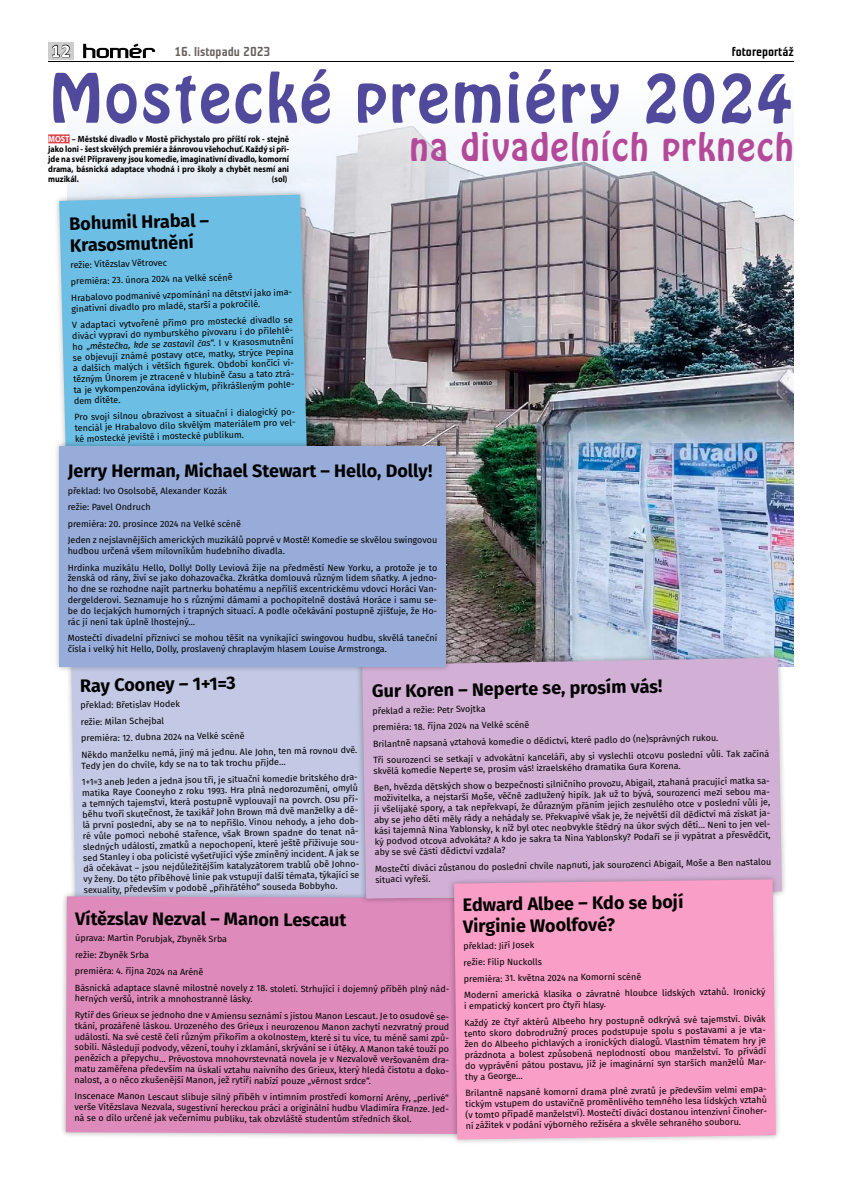
<style>
.page{position:relative;width:842px;height:1191px;background:#fff}
.page>*{position:absolute;margin:0;border:0;box-sizing:border-box;transform-origin:0 0}
.t1{font:60px "Hobo Std";letter-spacing:.05em;color:#51499c}
.t2{font:34px "Hobo Std";letter-spacing:.05em;color:#b4499a}
.t3{font:700 18px/21.5px "Fira Sans";color:#000}
.t4{font:700 18px "Calibri";color:#fff}
.t5{font:13px "Teuton Fett";color:#66605c}
.t6{font:13px "Teuton Fett";color:#000}
.t7{font:9px/10.8px "Fira Sans";letter-spacing:-.005em;color:#000}
.t8{font:700 9px/10px "Myriad Pro";color:#000;text-align:justify;scale:.9 1}
.s1{color:#fff}
.s2{font-style:italic}
</style>
<div class="page">
<img style="left:68px;top:120px;width:726px;height:546px">
<svg style="left:83px;top:43px;width:73px;height:16px"></svg>
<hr style="left:48px;top:62px;width:746px;height:1px;background:#000">
<svg style="left:48px;top:43px;width:25px;height:17px"></svg>
<svg style="left:52px;top:45px;width:18px;height:12px"></svg>
<div style="left:48px;top:134px;width:22px;height:9px;background:#de4247"></div>
<div style="left:53px;top:189px;width:260px;height:271px;background:#000;opacity:.3"></div>
<div style="left:59px;top:195px;width:248px;height:245px;background:#6dbee4"></div>
<div style="left:71px;top:672px;width:285px;height:218px;background:#c3c8e4"></div>
<div style="left:60px;top:890px;width:404px;height:250px;background:#000;opacity:.3"></div>
<div style="left:66px;top:896px;width:382px;height:238px;background:#de8bbc"></div>
<div style="left:356px;top:651px;width:432px;height:253px;background:#000;opacity:.3"></div>
<div style="left:362px;top:657px;width:420px;height:241px;background:#d2b0d5"></div>
<div style="left:53px;top:440px;width:399px;height:232px;background:#000;opacity:.3"></div>
<div style="left:59px;top:446px;width:387px;height:220px;background:#97acd8"></div>
<div style="left:448px;top:873px;width:334px;height:272px;background:#000;opacity:.3"></div>
<div style="left:454px;top:879px;width:322px;height:260px;background:#f99ec6"></div>
<h3 class="t4" style="left:51px;top:38px;width:21px">12</h3>
<h3 class="t5" style="left:174px;top:45px;width:98px">16. listopadu 2023</h3>
<h3 class="t6" style="left:732px;top:45px;width:63px">fotoreportáž</h3>
<h1 class="t1" style="left:50px;top:57px;width:743px">Mostecké premiéry 2024</h1>
<h2 class="t2" style="left:410px;top:124px;width:385px">na divadelních prknech</h2>
<p class="t8" style="left:48px;top:134px;width:269px"><span class="s1">MOST</span> – Městské divadlo v Mostě přichystalo pro příští rok - stejně jako loni - šest skvělých premiér a žánrovou všehochuť. Každý si při&shy;jde na své! Připraveny jsou komedie, imaginativní divadlo, komorní drama, básnická adaptace vhodná i pro školy a chybět nesmí ani muzikál.</p>
<p class="t8" style="left:272px;top:174px;width:19px">(sol)</p>
<h3 class="t3" style="left:69px;top:212px;width:142px;rotate:-2deg">Bohumil Hrabal –<br>Krasosmutnění</h3>
<p class="t7" style="left:70px;top:257px;width:223px;line-height:16.8px;rotate:-2deg">režie: Vítězslav Větrovec<br>premiéra: 23. února 2024 na Velké scéně<br>Hrabalovo podmanivé vzpomínání na dětství jako ima-</p>
<p class="t7" style="left:71px;top:301px;width:222px;line-height:16.5px;rotate:-2deg">ginativní divadlo pro mladé, starší a pokročilé.<br>V adaptaci vytvořené přímo pro mostecké divadlo se</p>
<p class="t7" style="left:71px;top:331px;width:224px;text-align:justify;rotate:-2deg">diváci vypraví do nymburského pivovaru i do přilehlé&shy;ho „<span class="s2">městečka, kde se zastavil čas</span>“. I v Krasosmutnění se objevují známé postavy otce, matky, strýce Pepina a dalších malých i větších fi gurek. Období končící ví&shy;tězným Únorem je ztracené v hlubině času a tato ztrá&shy;ta je vykompenzována idylickým, přikrášleným pohle&shy;dem dítěte.</p>
<p class="t7" style="left:74px;top:412px;width:224px;text-align:justify;rotate:-2deg">Pro svoji silnou obrazivost a situační i dialogický po&shy;tenciál je Hrabalovo dílo skvělým materiálem pro vel&shy;ké mostecké jeviště i mostecké publikum.</p>
<h3 class="t3" style="left:68px;top:459px;width:366px">Jerry Herman, Michael Stewart – Hello, Dolly!</h3>
<p class="t7" style="left:68px;top:482px;width:371px;line-height:16.5px">překlad: Ivo Osolsobě, Alexander Kozák<br>režie: Pavel Ondruch<br>premiéra: 20. prosince 2024 na Velké scéně<br>Jeden z nejslavnějších amerických muzikálů poprvé v Mostě! Komedie se skvělou swingovou</p>
<p class="t7" style="left:68px;top:542px;width:371px;line-height:16.5px">hudbou určená všem milovníkům hudebního divadla.<br>Hrdinka muzikálu Hello, Dolly! Dolly Leviová žije na předměstí New Yorku, a protože je to</p>
<p class="t7" style="left:68px;top:572px;width:371px;text-align:justify">ženská od rány, živí se jako dohazovačka. Zkrátka domlouvá různým lidem sňatky. A jedno&shy;ho dne se rozhodne najít partnerku bohatému a nepříliš excentrickému vdovci Horáci Van&shy;dergelderovi. Seznamuje ho s různými dámami a pochopitelně dostává Horáce i samu se&shy;be do lecjakých humorných i trapných situací. A podle očekávání postupně zjišťuje, že Ho&shy;rác jí není tak úplně lhostejný…</p>
<p class="t7" style="left:68px;top:632px;width:371px">Mostečtí divadelní příznivci se mohou těšit na vynikající swingovou hudbu, skvělá taneční čísla i velký hit Hello, Dolly, proslavený chraplavým hlasem Louise Armstronga.</p>
<h3 class="t3" style="left:80px;top:673px;width:157px;rotate:-1deg">Ray Cooney – 1+1=3</h3>
<p class="t7" style="left:80px;top:697px;width:277px;line-height:16.5px;rotate:-1deg">překlad: Břetislav Hodek<br>režie: Milan Schejbal<br>premiéra: 12. dubna 2024 na Velké scéně<br>Někdo manželku nemá, jiný má jednu. Ale John, ten má rovnou dvě.</p>
<p class="t7" style="left:81px;top:757px;width:278px;line-height:16.5px;rotate:-1deg">Tedy jen do chvíle, kdy se na to tak trochu přijde…<br>1+1=3 aneb Jeden a jedna jsou tři, je situační komedie britského dra-</p>
<p class="t7" style="left:82px;top:787px;width:278px;text-align:justify;rotate:-1deg">matika Raye Cooneyho z roku 1993. Hra plná nedorozumění, omylů a temných tajemství, která postupně vyplouvají na povrch. Osu pří&shy;běhu tvoří skutečnost, že taxikář John Brown má dvě manželky a dě&shy;lá první poslední, aby se na to nepřišlo. Vinou nehody, a jeho dob&shy;ré vůle pomoci nebohé stařence, však Brown spadne do tenat ná&shy;sledných událostí, zmatků a nepochopení, které ještě přiživuje sou&shy;sed Stanley i oba policisté vyšetřující výše zmíněný incident. A jak se dá očekávat – jsou nejdůležitějším katalyzátorem trablů obě Johno&shy;vy ženy. Do této příběhové linie pak vstupují další témata, týkající se sexuality, především v podobě „přihřátého“ souseda Bobbyho.</p>
<h3 class="t3" style="left:75px;top:907px;width:273px">Vítězslav Nezval – Manon Lescaut</h3>
<p class="t7" style="left:75px;top:930px;width:376px;line-height:16.6px">úprava: Martin Porubjak, Zbyněk Srba<br>režie: Zbyněk Srba<br>premiéra: 4. října 2024 na Aréně<br>Básnická adaptace slavné milostné novely z 18. století. Strhující i dojemný příběh plný nád-</p>
<p class="t7" style="left:75px;top:990px;width:376px;line-height:16.9px">herných veršů, intrik a mnohostranné lásky.<br>Rytíř des Grieux se jednoho dne v Amiensu seznámí s jistou Manon Lescaut. Je to osudové se-</p>
<p class="t7" style="left:74px;top:1020px;width:376px;text-align:justify">tkání, prozářené láskou. Urozeného des Grieux i neurozenou Manon zachytí nezvratný proud událostí. Na své cestě čelí různým příkořím a okolnostem, které si tu více, tu méně sami způ&shy;sobili. Následují podvody, vězení, touhy i zklamání, skrývání se i útěky. A Manon také touží po penězích a přepychu… Prévostova mnohovrstevnatá novela je v Nezvalově veršovaném dra&shy;matu zaměřena především na úskalí vztahu naivního des Grieux, který hledá čistotu a doko&shy;nalost, a o něco zkušenější Manon, jež rytíři nabízí pouze „věrnost srdce“.</p>
<p class="t7" style="left:74px;top:1091px;width:376px;text-align:justify">Inscenace Manon Lescaut slibuje silný příběh v intimním prostředí komorní Arény, „perlivé“ verše Vítězslava Nezvala, sugestivní hereckou práci a originální hudbu Vladimíra Franze. Jed&shy;ná se o dílo určené jak večernímu publiku, tak obzvláště studentům středních škol.</p>
<h3 class="t3" style="left:372px;top:679px;width:292px;rotate:-1deg">Gur Koren – Neperte se, prosím vás!</h3>
<p class="t7" style="left:372px;top:702px;width:397px;line-height:16.5px;rotate:-1deg">překlad a režie: Petr Svojtka<br>premiéra: 18. října 2024 na Velké scéně<br>Brilantně napsaná vztahová komedie o dědictví, které padlo do (ne)správných rukou.<br>Tři sourozenci se setkají v advokátní kanceláři, aby si vyslechli otcovu poslední vůli. Tak začíná</p>
<p class="t7" style="left:373px;top:762px;width:398px;line-height:16.5px;rotate:-1deg">skvělá komedie Neperte se, prosím vás! izraelského dramatika Gura Korena.<br>Ben, hvězda dětských show o bezpečnosti silničního provozu, Abigail, ztahaná pracující matka sa-</p>
<p class="t7" style="left:374px;top:792px;width:398px;text-align:justify;rotate:-1deg">moživitelka, a nejstarší Moše, věčně zadlužený hipík. Jak už to bývá, sourozenci mezi sebou ma&shy;jí všelijaké spory, a tak nepřekvapí, že důrazným přáním jejich zesnulého otce v poslední vůli je, aby se jeho děti měly rády a nehádaly se. Překvapivé však je, že největší díl dědictví má získat ja&shy;kási tajemná Nina Yablonsky, k níž byl otec neobvykle štědrý na úkor svých dětí… Není to jen vel&shy;ký podvod otcova advokáta? A kdo je sakra ta Nina Yablonsky? Podaří se ji vypátrat a přesvědčit, aby se své části dědictví vzdala?</p>
<p class="t7" style="left:375px;top:863px;width:398px;rotate:-1deg">Mostečtí diváci zůstanou do poslední chvíle napnuti, jak sourozenci Abigail, Moše a Ben nastalou situaci vyřeší.</p>
<h3 class="t3" style="left:462px;top:893px;width:222px;rotate:-1deg">Edward Albee – Kdo se bojí<br>Virginie Woolfové?</h3>
<p class="t7" style="left:463px;top:937px;width:303px;line-height:16.6px;rotate:-1deg">překlad: Jiří Josek<br>režie: Filip Nuckolls<br>premiéra: 31. května 2024 na Komorní scéně<br>Moderní americká klasika o závratné hloubce lidských vztahů. Ironický</p>
<p class="t7" style="left:464px;top:997px;width:303px;line-height:16.8px;rotate:-1deg">i empatický koncert pro čtyři hlasy.<br>Každý ze čtyř aktérů Albeeho hry postupně odkrývá své tajemství. Divák</p>
<p class="t7" style="left:464px;top:1028px;width:304px;text-align:justify;rotate:-1deg">tento skoro dobrodružný proces podstupuje spolu s postavami a je vta&shy;žen do Albeeho pichlavých a ironických dialogů. Vlastním tématem hry je prázdnota a bolest způsobená neplodností obou manželství. To přivádí do vyprávění pátou postavu, jíž je imaginární syn starších manželů Mar&shy;thy a George…</p>
<p class="t7" style="left:465px;top:1088px;width:304px;text-align:justify;rotate:-1deg">Brilantně napsané komorní drama plné zvratů je především velmi empa&shy;tickým vstupem do ustavičně proměnlivého temného lesa lidských vztahů (v tomto případě manželství). Mostečtí diváci dostanou intenzivní činoher&shy;ní zážitek v podání výborného režiséra a skvěle sehraného souboru.</p>
</div>
